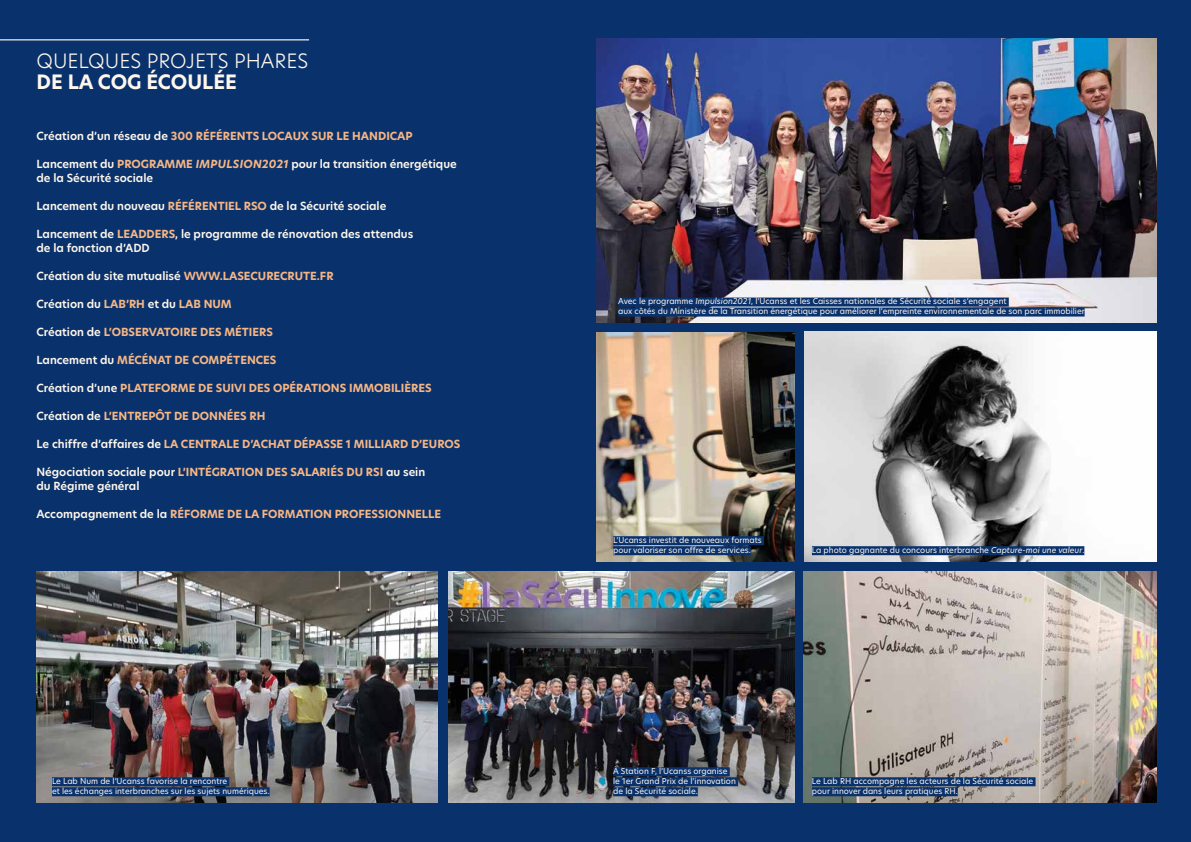
<style>
.page{position:relative;width:1191px;height:842px;background:#09326d}
.page>*{position:absolute;margin:0;border:0;box-sizing:border-box;transform-origin:0 0}
.t1{font:300 19.5px "Hero New";color:#fff7ec}
.t2{font:700 19.5px "Hero New";color:#fff7ec}
.t3{font:600 11px/14px "Hero New";color:#fff7ec}
.t4{font:700 11px "Hero New";color:#f8b683}
.t5{font:8px/10px "Hero New";color:#fff7ec}
.s1{font-weight:600;color:#fff7ec}
.s2{font-weight:700;color:#f8b683}
.s3{font-weight:700;font-style:italic;color:#f8b683}
.s4{font-style:italic}
</style>
<div class="page">
<hr style="left:0;top:39px;width:309px;height:1px;background:#fff7ec">
<img style="left:596px;top:332px;width:198px;height:229px">
<img style="left:804px;top:332px;width:353px;height:229px">
<img style="left:36px;top:571px;width:402px;height:231px">
<img style="left:448px;top:572px;width:346px;height:230px">
<img style="left:803px;top:571px;width:354px;height:231px">
<img style="left:596px;top:38px;width:561px;height:284px">
<div style="left:613px;top:536px;width:151px;height:9px;background:#09326d"></div>
<div style="left:613px;top:546px;width:137px;height:9px;background:#09326d"></div>
<div style="left:812px;top:546px;width:272px;height:9px;background:#09326d"></div>
<div style="left:618px;top:298px;width:390px;height:9px;background:#09326d"></div>
<div style="left:618px;top:308px;width:466px;height:9px;background:#09326d"></div>
<div style="left:52px;top:777px;width:177px;height:9px;background:#09326d"></div>
<div style="left:52px;top:787px;width:218px;height:9px;background:#09326d"></div>
<div style="left:613px;top:767px;width:117px;height:9px;background:#09326d"></div>
<div style="left:613px;top:777px;width:125px;height:9px;background:#09326d"></div>
<div style="left:613px;top:787px;width:85px;height:9px;background:#09326d"></div>
<div style="left:812px;top:777px;width:223px;height:9px;background:#09326d"></div>
<div style="left:812px;top:787px;width:145px;height:9px;background:#09326d"></div>
<h1 class="t1" style="left:36px;top:47px;width:273px">QUELQUES PROJETS PHARES</h1>
<h1 class="t2" style="left:36px;top:69px;width:202px">DE LA COG ÉCOULÉE</h1>
<h2 class="t4" style="left:36px;top:128px;width:378px"><span class="s1">Création d’un réseau de</span> 300 RÉFÉRENTS LOCAUX SUR LE HANDICAP</h2>
<h2 class="t3" style="left:36px;top:157px;width:422px">Lancement du <span class="s2">PROGRAMME</span> <span class="s3">IMPULSION2021</span> pour la transition énergétique de la Sécurité sociale</h2>
<h2 class="t3" style="left:36px;top:199px;width:351px">Lancement du nouveau <span class="s2">RÉFÉRENTIEL RSO</span> de la Sécurité sociale</h2>
<h2 class="t3" style="left:36px;top:227px;width:378px">Lancement de <span class="s2">LEADDERS</span>, le programme de rénovation des attendus de la fonction d’ADD</h2>
<h2 class="t3" style="left:36px;top:269px;width:299px">Création du site mutualisé <span class="s2">WWW.LASECURECRUTE.FR</span></h2>
<h2 class="t3" style="left:36px;top:297px;width:197px">Création du <span class="s2">LAB’RH</span> et du <span class="s2">LAB NUM</span></h2>
<h2 class="t4" style="left:36px;top:324px;width:238px"><span class="s1">Création de</span> L’OBSERVATOIRE DES MÉTIERS</h2>
<h2 class="t4" style="left:36px;top:352px;width:241px"><span class="s1">Lancement du</span> MÉCÉNAT DE COMPÉTENCES</h2>
<h2 class="t4" style="left:36px;top:380px;width:397px"><span class="s1">Création d’une</span> PLATEFORME DE SUIVI DES OPÉRATIONS IMMOBILIÈRES</h2>
<h2 class="t4" style="left:36px;top:408px;width:231px"><span class="s1">Création de</span> L’ENTREPÔT DE DONNÉES RH</h2>
<h2 class="t4" style="left:36px;top:436px;width:425px"><span class="s1">Le chiffre d’affaires de</span> LA CENTRALE D’ACHAT DÉPASSE 1 MILLIARD D’EUROS</h2>
<h2 class="t3" style="left:36px;top:465px;width:390px">Négociation sociale pour <span class="s2">L’INTÉGRATION DES SALARIÉS DU RSI</span> au sein du Régime général</h2>
<h2 class="t4" style="left:36px;top:506px;width:406px"><span class="s1">Accompagnement de la</span> RÉFORME DE LA FORMATION PROFESSIONNELLE</h2>
<p class="t5" style="left:618px;top:296px;width:468px">Avec le programme <span class="s4">Impulsion2021</span>, l’Ucanss et les Caisses nationales de Sécurité sociale s’engagent<br>aux côtés du Ministère de la Transition énergétique pour améliorer l’empreinte environnementale de son parc immobilier</p>
<p class="t5" style="left:613px;top:535px;width:150px">L’Ucanss investit de nouveaux formats pour valoriser son offre de services.</p>
<p class="t5" style="left:812px;top:545px;width:274px">La photo gagnante du concours interbranche <span class="s4">Capture-moi une valeur</span>.</p>
<p class="t5" style="left:52px;top:776px;width:219px">Le Lab Num de l’Ucanss favorise la rencontre<br>et les échanges interbranches sur les sujets numériques.</p>
<p class="t5" style="left:613px;top:766px;width:124px">À Station F, l’Ucanss organise le 1er Grand Prix de l’innovation de la Sécurité sociale.</p>
<p class="t5" style="left:812px;top:776px;width:223px">Le Lab RH accompagne les acteurs de la Sécurité sociale pour innover dans leurs pratiques RH.</p>
</div>
